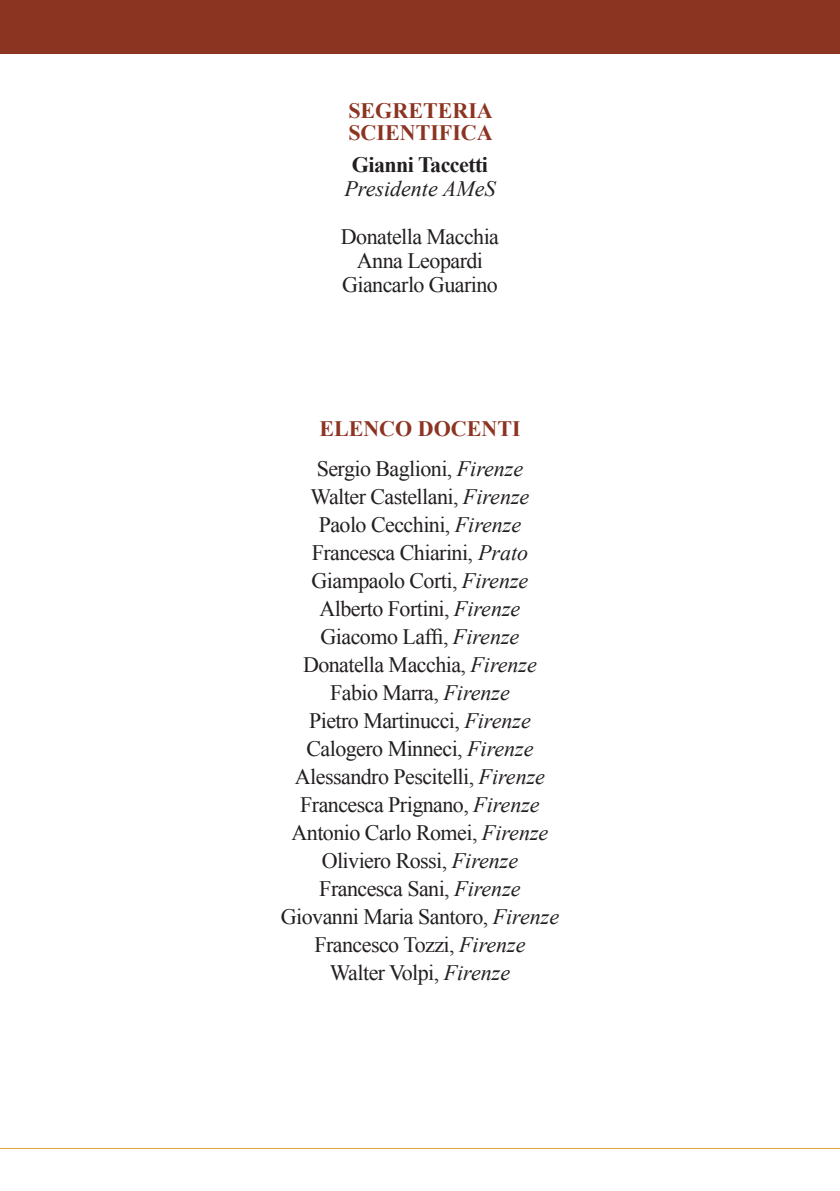
<style>
.page{position:relative;width:840px;height:1191px;background:#fff}
.page>*{position:absolute;margin:0;border:0;box-sizing:border-box;transform-origin:0 0}
.t1{font:22px "Times New Roman";letter-spacing:-.025em;color:#231f20}
.t2{font:700 22px "Times New Roman";color:#8c3422}
.t3{font:700 22px "Times New Roman";letter-spacing:-.025em;color:#231f20}
.t4{font:italic 22px "Times New Roman";color:#231f20}
.s1{font-style:italic}
</style>
<div class="page">
<hr style="left:0;top:1148px;width:839px;height:1px;background:#dea434">
<div style="left:0;top:0;width:839px;height:54px;background:#8c3422"></div>
<p class="t2" style="left:348px;top:96px;width:146px">SEGRETERIA</p>
<p class="t2" style="left:348px;top:118px;width:146px">SCIENTIFICA</p>
<p class="t3" style="left:352px;top:150px;width:137px">Gianni Taccetti</p>
<p class="t4" style="left:344px;top:174px;width:152px">Presidente AMeS</p>
<p class="t1" style="left:341px;top:222px;width:159px">Donatella Macchia</p>
<p class="t1" style="left:357px;top:246px;width:127px">Anna Leopardi</p>
<p class="t1" style="left:342px;top:270px;width:157px">Giancarlo Guarino</p>
<p class="t2" style="left:319px;top:413px;width:203px">ELENCO DOCENTI</p>
<p class="t1" style="left:316px;top:454px;width:208px">Sergio Baglioni, <span class="s1">Firenze</span></p>
<p class="t1" style="left:310px;top:482px;width:220px">Walter Castellani, <span class="s1">Firenze</span></p>
<p class="t1" style="left:318px;top:510px;width:204px">Paolo Cecchini, <span class="s1">Firenze</span></p>
<p class="t1" style="left:311px;top:538px;width:218px">Francesca Chiarini, <span class="s1">Prato</span></p>
<p class="t1" style="left:311px;top:566px;width:218px">Giampaolo Corti, <span class="s1">Firenze</span></p>
<p class="t1" style="left:319px;top:594px;width:202px">Alberto Fortini, <span class="s1">Firenze</span></p>
<p class="t1" style="left:320px;top:622px;width:200px">Giacomo Laffi, <span class="s1">Firenze</span></p>
<p class="t1" style="left:303px;top:650px;width:235px">Donatella Macchia, <span class="s1">Firenze</span></p>
<p class="t1" style="left:330px;top:678px;width:181px">Fabio Marra, <span class="s1">Firenze</span></p>
<p class="t1" style="left:309px;top:706px;width:223px">Pietro Martinucci, <span class="s1">Firenze</span></p>
<p class="t1" style="left:306px;top:734px;width:228px">Calogero Minneci, <span class="s1">Firenze</span></p>
<p class="t1" style="left:295px;top:762px;width:251px">Alessandro Pescitelli, <span class="s1">Firenze</span></p>
<p class="t1" style="left:300px;top:790px;width:241px">Francesca Prignano, <span class="s1">Firenze</span></p>
<p class="t1" style="left:291px;top:818px;width:258px">Antonio Carlo Romei, <span class="s1">Firenze</span></p>
<p class="t1" style="left:321px;top:846px;width:198px">Oliviero Rossi, <span class="s1">Firenze</span></p>
<p class="t1" style="left:319px;top:874px;width:203px">Francesca Sani, <span class="s1">Firenze</span></p>
<p class="t1" style="left:281px;top:902px;width:280px">Giovanni Maria Santoro, <span class="s1">Firenze</span></p>
<p class="t1" style="left:314px;top:930px;width:212px">Francesco Tozzi, <span class="s1">Firenze</span></p>
<p class="t1" style="left:329px;top:958px;width:182px">Walter Volpi, <span class="s1">Firenze</span></p>
</div>
